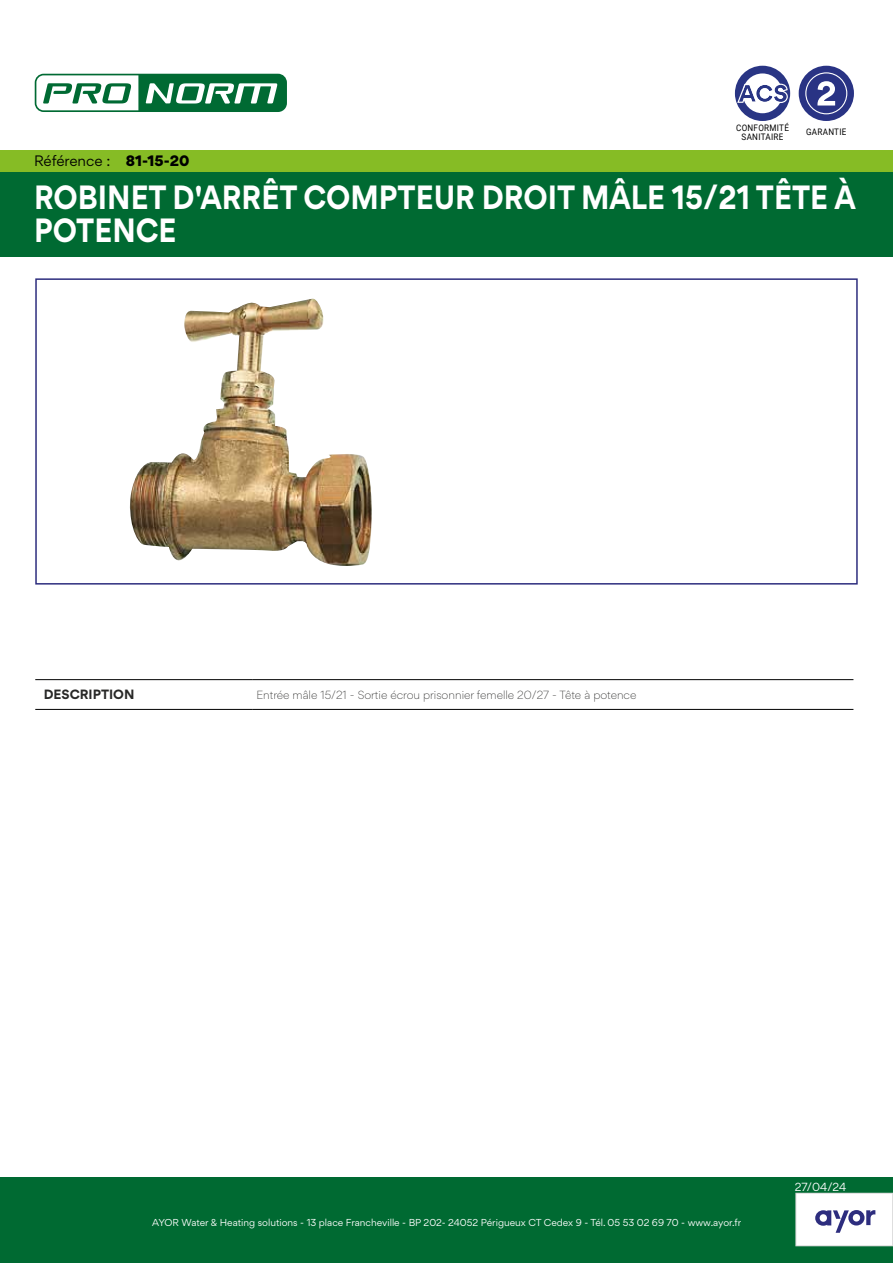
<style>
.page{position:relative;width:893px;height:1263px;background:#fff}
.page>*{position:absolute;margin:0;border:0;box-sizing:border-box;transform-origin:0 0}
.t1{font:700 30px/33px "Gordita";color:#fff;scale:.9 1}
.t2{font:13.5px "Gordita";letter-spacing:-.005em;color:#000}
.t3{font:700 12px "Gordita";color:#282827}
.t4{font:300 10.5px "Gordita";color:#282827}
.t5{font:10.5px "Gordita";color:#fff}
.t6{font:9px "Gordita";color:#fff}
.t7{font:9px/9px "Roboto";letter-spacing:.035em;color:#000;text-align:center;scale:.9 1}
.s1{font-weight:900}
</style>
<div class="page">
<div style="left:0;top:1178px;width:893px;height:85px;background:#006a32"></div>
<div style="left:796px;top:1193px;width:97px;height:53px;background:#fff"></div>
<div style="left:795px;top:1193px;width:98px;height:53px;border:1px solid #dadada"></div>
<img style="left:130px;top:298px;width:242px;height:268px">
<div style="left:0;top:171px;width:893px;height:85px;background:#006a32"></div>
<div style="left:35px;top:278px;width:823px;height:307px;border:2px solid #2d2d7e"></div>
<svg style="left:815px;top:1210px;width:60px;height:23px"></svg>
<div style="left:0;top:150px;width:893px;height:21px;background:#86bc25"></div>
<div style="left:735px;top:66px;width:55px;height:55px;background:#293584;border-radius:50%"></div>
<div style="left:743px;top:73px;width:39px;height:40px;background:#fff;border-radius:50%"></div>
<svg style="left:737px;top:84px;width:51px;height:19px"></svg>
<div style="left:799px;top:66px;width:55px;height:55px;background:#293384;border-radius:50%"></div>
<svg style="left:805px;top:72px;width:42px;height:42px"></svg>
<svg style="left:34px;top:73px;width:253px;height:39px"></svg>
<hr style="left:35px;top:679px;width:217px;height:1px;background:#000">
<hr style="left:252px;top:679px;width:601px;height:1px;background:#000">
<hr style="left:35px;top:709px;width:217px;height:1px;background:#000">
<hr style="left:252px;top:709px;width:601px;height:1px;background:#000">
<h2 class="t2" style="left:34px;top:151px;width:157px">Référence : <span class="s1">81-15-20</span></h2>
<p class="t7" style="left:736px;top:122px;width:60px">CONFORMITÉ<br>SANITAIRE</p>
<p class="t7" style="left:806px;top:127px;width:46px">GARANTIE</p>
<h1 class="t1" style="left:34px;top:181px;width:914px">ROBINET D'ARRÊT COMPTEUR DROIT MÂLE 15/21 TÊTE À<br>POTENCE</h1>
<h3 class="t3" style="left:44px;top:685px;width:92px">DESCRIPTION</h3>
<p class="t4" style="left:256px;top:687px;width:382px">Entrée mâle 15/21 - Sortie écrou prisonnier femelle 20/27 - Tête à potence</p>
<p class="t6" style="left:152px;top:1216px;width:590px">AYOR Water &amp; Heating solutions - 13 place Francheville - BP 202- 24052 Périgueux CT Cedex 9 - Tél. 05 53 02 69 70 - www.ayor.fr</p>
<p class="t5" style="left:795px;top:1179px;width:53px">27/04/24</p>
</div>
